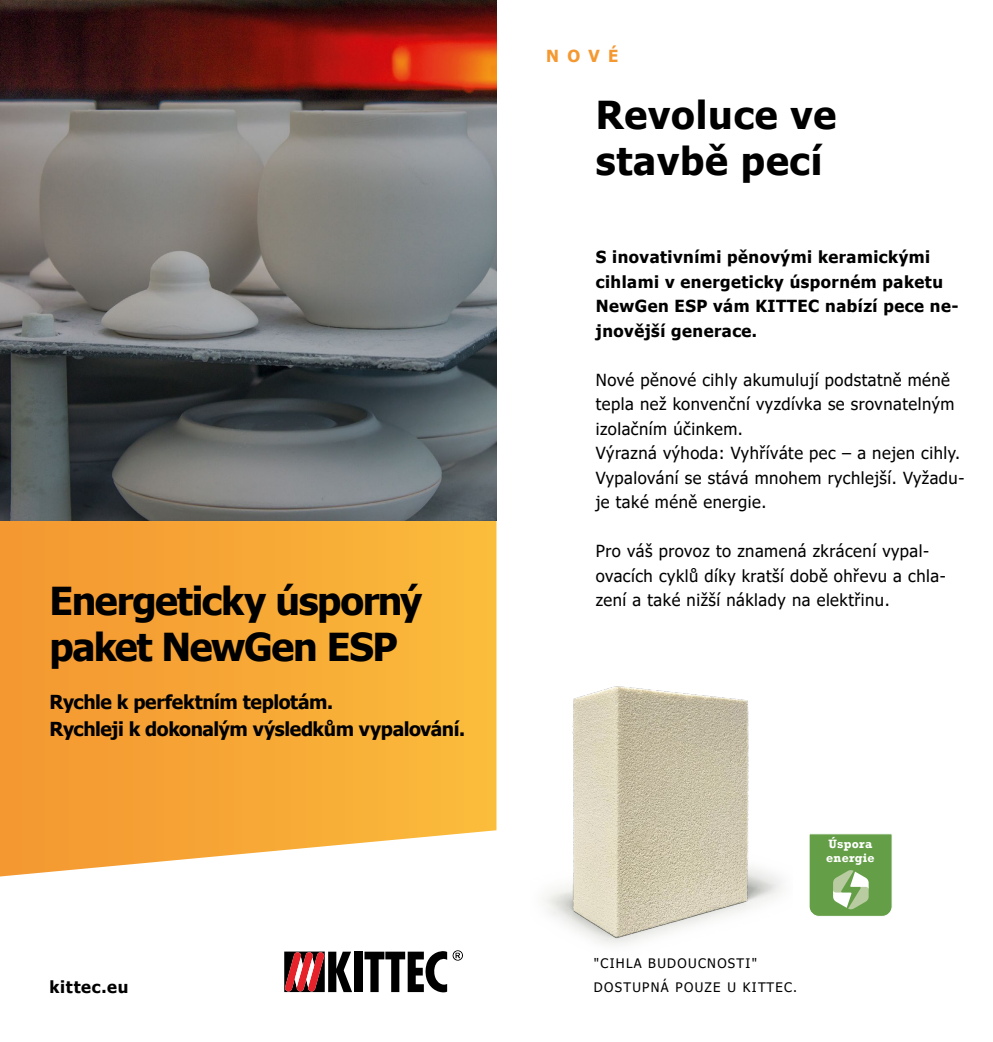
<style>
.page{position:relative;width:993px;height:1042px;background:#fff}
.page>*{position:absolute;margin:0;border:0;box-sizing:border-box;transform-origin:0 0}
.t1{font:700 38.5px/46.2px "Tahoma";letter-spacing:-.03em;color:#000}
.t2{font:700 38.5px/46.2px "Tahoma";letter-spacing:.02em;color:#000}
.t3{font:700 19.25px/26.2px "Tahoma";letter-spacing:-.025em;color:#000}
.t4{font:16.62px/24.5px "Tahoma";letter-spacing:.03em;color:#000}
.t5{font:700 16.62px/24.5px "Tahoma";letter-spacing:.03em;color:#000}
.t6{font:700 16.62px "Tahoma";color:#f49932}
.t7{font:13.12px/24.5px "Tahoma";letter-spacing:.1em;color:#000}
.t8{font:700 12.42px/14px "Rockwell";letter-spacing:.02em;color:#fff}
</style>
<div class="page">
<img style="left:543px;top:686px;width:239px;height:259px">
<svg style="left:809px;top:834px;width:82px;height:82px;background:#75a85b"></svg>
<svg style="left:0;top:521px;width:496px;height:355px;background:#f7ad42"></svg>
<img style="left:0;top:0;width:496px;height:521px">
<div style="left:354px;top:951px;width:8px;height:41px;background:#000"></div>
<svg style="left:284px;top:951px;width:68px;height:41px"></svg>
<svg style="left:364px;top:950px;width:99px;height:42px"></svg>
<h1 class="t1" style="left:50px;top:579px;width:374px">Energeticky úsporný paket NewGen ESP</h1>
<p class="t3" style="left:50px;top:690px;width:417px">Rychle k perfektním teplotám.<br>Rychleji k dokonalým výsledkům vypalování.</p>
<p class="t5" style="left:50px;top:975px;width:80px">kittec.eu</p>
<p class="t6" style="left:546px;top:45px;width:74px">NOVÉ</p>
<h1 class="t2" style="left:595px;top:93px;width:242px">Revoluce ve stavbě pecí</h1>
<p class="t5" style="left:595px;top:246px;width:364px">S inovativními pěnovými keramickými cihlami v energeticky úsporném paketu NewGen ESP vám KITTEC nabízí pece ne&shy;jnovější generace.</p>
<p class="t4" style="left:595px;top:368px;width:370px">Nové pěnové cihly akumulují podstatně méně tepla než konvenční vyzdívka se srovnatelným izolačním účinkem.<br>Výrazná výhoda: Vyhříváte pec – a nejen cihly.<br>Vypalování se stává mnohem rychlejší. Vyžadu&shy;je také méně energie.</p>
<p class="t4" style="left:595px;top:540px;width:351px">Pro váš provoz to znamená zkrácení vypal&shy;ovacích cyklů díky kratší době ohřevu a chla&shy;zení a také nižší náklady na elektřinu.</p>
<p class="t8" style="left:826px;top:837px;width:50px">Úspora energie</p>
<p class="t7" style="left:593px;top:951px;width:205px">"CIHLA BUDOUCNOSTI"<br>DOSTUPNÁ POUZE U KITTEC.</p>
</div>
